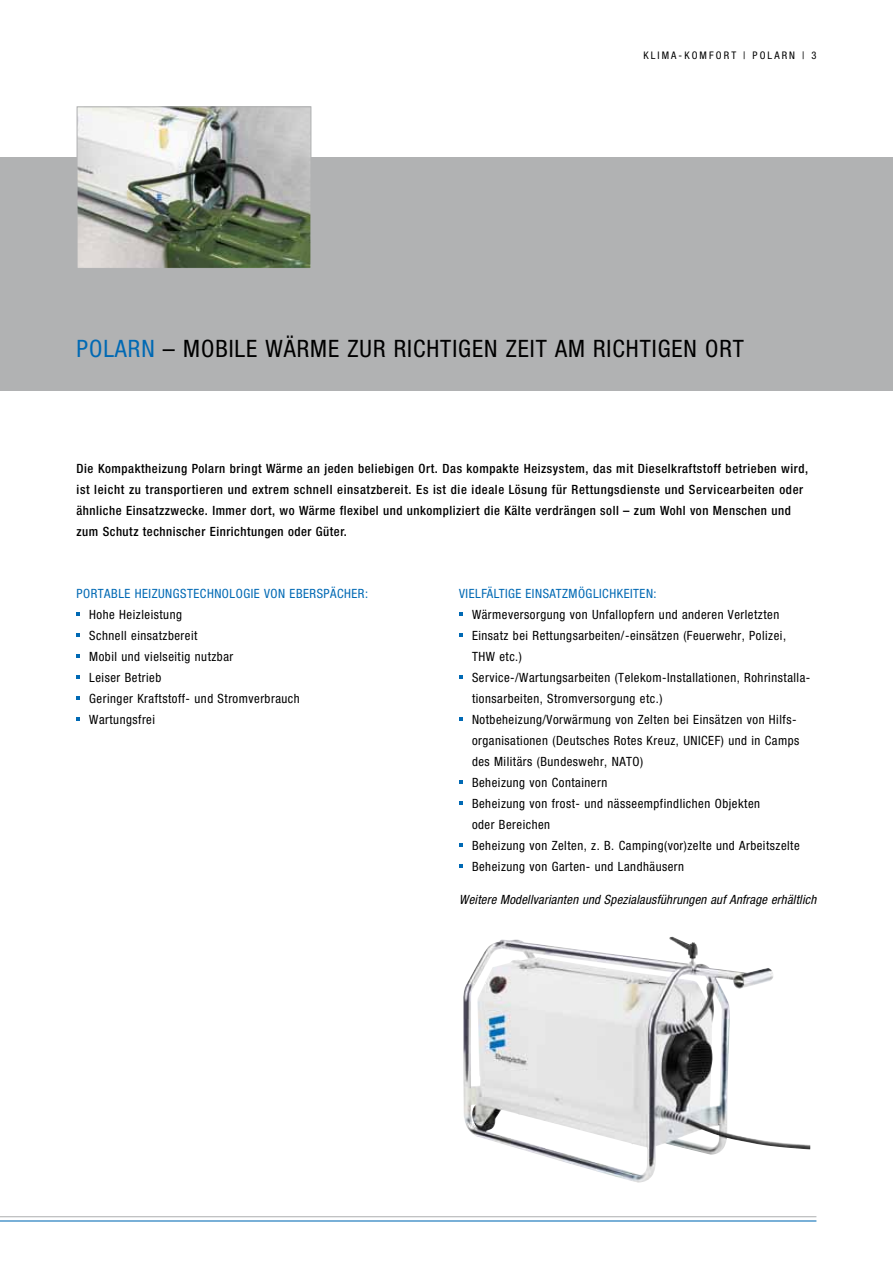
<style>
.page{position:relative;width:893px;height:1263px;background:#fff}
.page>*{position:absolute;margin:0;border:0;box-sizing:border-box;transform-origin:0 0}
.t1{font:condensed 24px "Helvetica Neue LTW1 G";letter-spacing:.04em;color:#000}
.t2{font:condensed 12.75px/21px "Helvetica Neue LTW1 G";letter-spacing:.04em;color:#000}
.t3{font:500 condensed 12.75px/21px "Helvetica Neue LTW1 G";letter-spacing:.045em;color:#000}
.t4{font:condensed 12.75px "Helvetica Neue LTW1 G";letter-spacing:.04em;color:#0069b4}
.t5{font:italic condensed 12.75px "Helvetica Neue LTW1 G";letter-spacing:.015em;color:#000}
.t6{font:condensed 10.5px "Helvetica Neue LTW1 G";letter-spacing:.2em;color:#000}
.s1{color:#0069b4}
</style>
<div class="page">
<hr style="left:0;top:1216px;width:816px;height:1px;background:#b1b2b3">
<hr style="left:0;top:1220px;width:816px;height:1px;background:#0069b4">
<div style="left:0;top:157px;width:893px;height:234px;background:#b1b2b3"></div>
<img style="left:79px;top:108px;width:230px;height:159px">
<div style="left:77px;top:106px;width:234px;height:163px;border:1px solid #b1b2b3"></div>
<img style="left:463px;top:937px;width:347px;height:245px">
<p class="t6" style="left:643px;top:49px;width:175px">Klim a-Kom for t | polar n | 3</p>
<h1 class="t1" style="left:77px;top:335px;width:669px"><span class="s1">Polarn</span> – Mobile Wärm e zur richtigen Zeit am richtigen Ort</h1>
<p class="t3" style="left:77px;top:458px;width:733px">Die Kompaktheizung Polarn bringt Wärme an jeden beliebigen Ort. Das kompakte Heizsystem, das mit Dieselkraftstoff betrieben wird, ist leicht zu transportieren und extrem schnell einsatzbereit. Es ist die ideale Lösung für Rettungsdienste und Servicearbeiten oder ähnliche Einsatzzwecke. Immer dort, wo Wärme flexibel und unkompliziert die Kälte verdrängen soll – zum Wohl von Menschen und zum Schutz technischer Einrichtungen oder Güter.</p>
<p class="t4" style="left:77px;top:586px;width:293px">Portable Heizungstechnologie von Eberspächer:</p>
<p class="t2" style="left:89px;top:604px;width:212px">Hohe Heizleistung<br>Schnell einsatzbereit<br>Mobil und vielseitig nutzbar<br>Leiser Betrieb<br>Geringer Kraftstoff- und Stromverbrauch<br>Wartungsfrei</p>
<p class="t4" style="left:459px;top:586px;width:199px">vielfältige einsatzmöglichkeiten:</p>
<p class="t2" style="left:472px;top:604px;width:338px">Wärmeversorgung von Unfallopfern und anderen Verletzten Einsatz bei Rettungsarbeiten/-einsätzen (Feuerwehr, Polizei, THW etc.)<br>Service-/Wartungsarbeiten (Telekom-Installationen, Rohrinstalla&shy;tionsarbeiten, Stromversorgung etc.)<br>Notbeheizung/Vorwärmung von Zelten bei Einsätzen von Hilfs&shy;organisationen (Deutsches Rotes Kreuz, UN ICEF) und in Camps des Militärs (Bundeswehr, NATO</p>
<p class="t2" style="left:640px;top:751px;width:5px">)</p>
<p class="t2" style="left:472px;top:772px;width:137px">Beheizung von Containern</p>
<p class="t2" style="left:463px;top:793px;width:299px">Beheizung von frost- und nässeempfindlichen Objekten</p>
<p class="t2" style="left:472px;top:814px;width:80px">oder Bereichen</p>
<p class="t2" style="left:472px;top:835px;width:329px">Beheizung von Zelten, z. B. Camping(vor)zelte und Arbeitszelte</p>
<p class="t2" style="left:472px;top:856px;width:214px">Beheizung von Garten- und Landhäusern</p>
<p class="t5" style="left:459px;top:892px;width:359px">Weitere Modellvarianten und Spezialausführungen auf Anfrage erhältlich</p>
</div>
